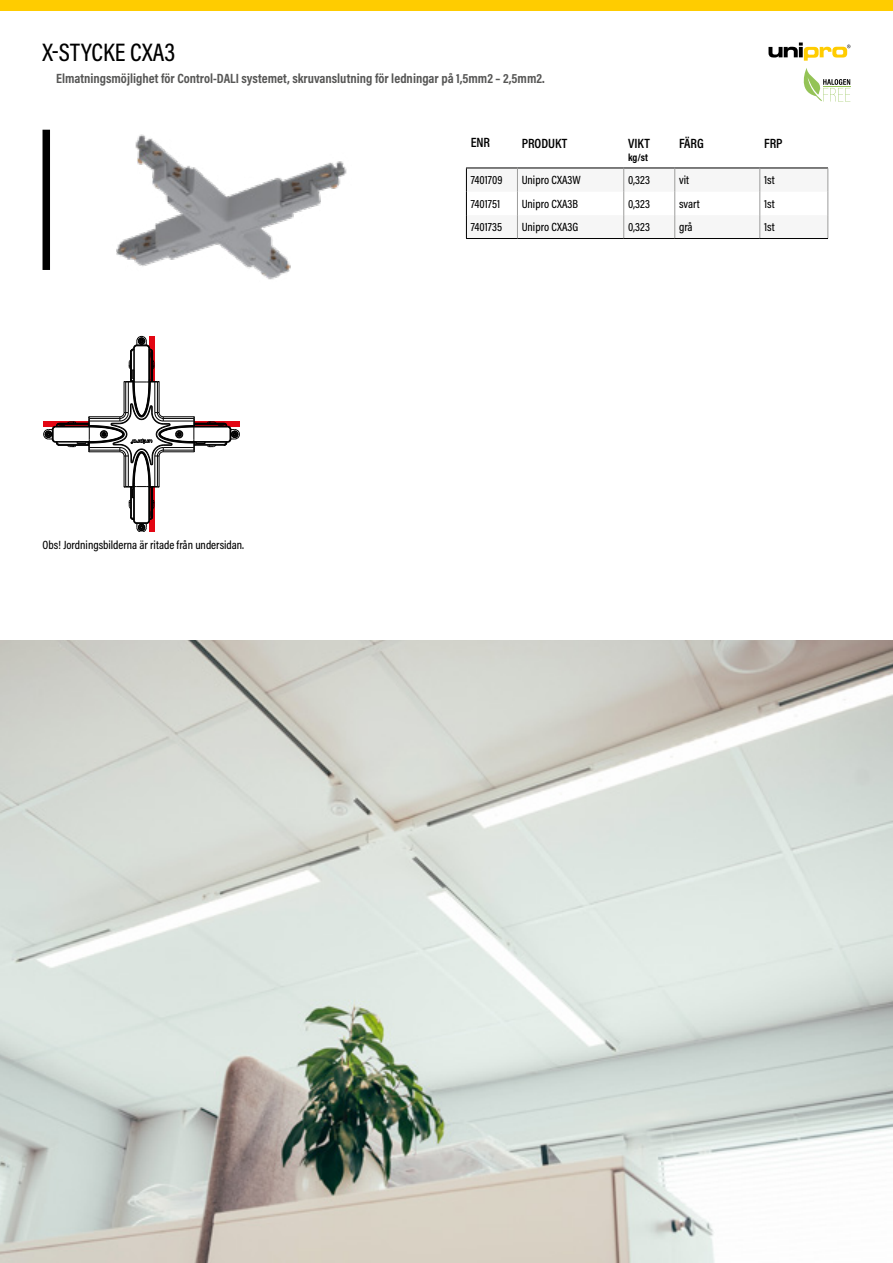
<style>
.page{position:relative;width:893px;height:1263px;background:#fff}
.page>*{position:absolute;margin:0;border:0;box-sizing:border-box;transform-origin:0 0}
.t1{font:500 25.5px "Acumin Pro Cond";letter-spacing:.005em;color:#000}
.t2{font:700 13.5px "Acumin Pro Cond";color:#575756}
.t3{font:600 13.5px "Acumin Pro Cond";color:#000}
.t4{font:500 12px "Acumin Pro Cond";color:#000}
.t5{font:700 10.5px "Acumin Pro Cond";color:#000}
</style>
<div class="page">
<svg style="left:768px;top:43px;width:82px;height:18px"></svg>
<div style="left:0;top:0;width:893px;height:10px;background:#fc0"></div>
<svg style="left:43px;top:336px;width:196px;height:196px"></svg>
<svg style="left:149px;top:487px;width:6px;height:45px"></svg>
<svg style="left:149px;top:336px;width:6px;height:45px"></svg>
<svg style="left:43px;top:421px;width:46px;height:5px"></svg>
<svg style="left:194px;top:421px;width:45px;height:5px"></svg>
<svg style="left:466px;top:168px;width:363px;height:70px"></svg>
<hr style="left:466px;top:238px;width:51px;height:1px;background:#000">
<hr style="left:517px;top:238px;width:107px;height:1px;background:#000">
<hr style="left:624px;top:238px;width:51px;height:1px;background:#000">
<hr style="left:675px;top:238px;width:85px;height:1px;background:#000">
<hr style="left:760px;top:238px;width:68px;height:1px;background:#000">
<div style="left:43px;top:130px;width:7px;height:140px;background:#000"></div>
<img style="left:116px;top:134px;width:231px;height:146px">
<img style="left:0;top:641px;width:893px;height:622px">
<svg style="left:803px;top:68px;width:47px;height:34px"></svg>
<h1 class="t1" style="left:43px;top:36px;width:134px">X-STYCKE CXA3</h1>
<p class="t2" style="left:56px;top:70px;width:490px">Elmatningsmöjlighet för Control-DALI systemet, skruvanslutning för ledningar på 1,5mm2 – 2,5mm2.</p>
<p class="t3" style="left:471px;top:134px;width:21px">ENR</p>
<p class="t3" style="left:522px;top:135px;width:47px">PRODUKT</p>
<p class="t3" style="left:628px;top:135px;width:23px">VIKT</p>
<p class="t5" style="left:628px;top:150px;width:22px">kg/st</p>
<p class="t3" style="left:679px;top:135px;width:26px">FÄRG</p>
<p class="t3" style="left:764px;top:135px;width:20px">FRP</p>
<p class="t4" style="left:43px;top:537px;width:203px">Obs! Jordningsbilderna är ritade från undersidan.</p>
<p class="t4" style="left:471px;top:173px;width:33px">7401709</p>
<p class="t4" style="left:522px;top:173px;width:61px">Unipro CXA3W</p>
<p class="t4" style="left:628px;top:173px;width:23px">0,323</p>
<p class="t4" style="left:679px;top:173px;width:12px">vit</p>
<p class="t4" style="left:764px;top:173px;width:12px">1st</p>
<p class="t4" style="left:471px;top:196px;width:31px">7401751</p>
<p class="t4" style="left:522px;top:196px;width:58px">Unipro CXA3B</p>
<p class="t4" style="left:628px;top:196px;width:23px">0,323</p>
<p class="t4" style="left:679px;top:196px;width:22px">svart</p>
<p class="t4" style="left:764px;top:196px;width:12px">1st</p>
<p class="t4" style="left:471px;top:219px;width:33px">7401735</p>
<p class="t4" style="left:522px;top:219px;width:58px">Unipro CXA3G</p>
<p class="t4" style="left:628px;top:219px;width:23px">0,323</p>
<p class="t4" style="left:679px;top:219px;width:15px">grå</p>
<p class="t4" style="left:764px;top:219px;width:12px">1st</p>
</div>
